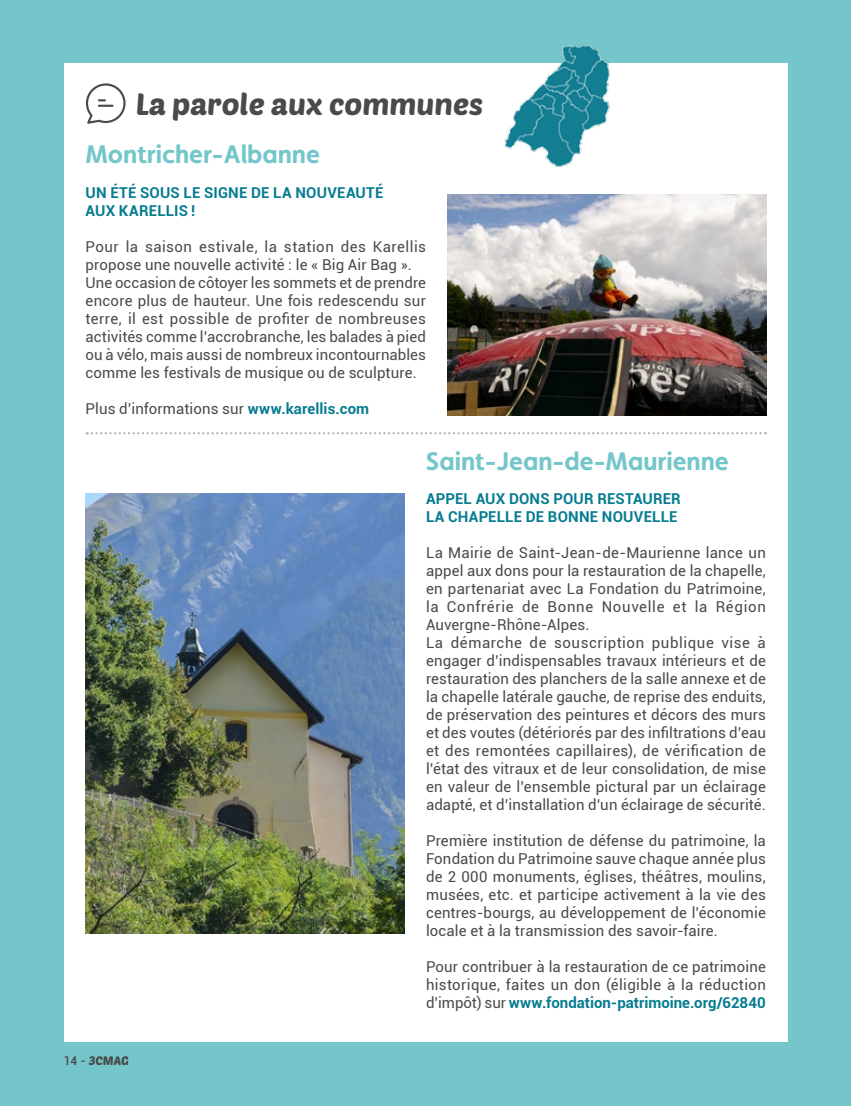
<style>
.page{position:relative;width:851px;height:1106px;background:#fff}
.page>*{position:absolute;margin:0;border:0;box-sizing:border-box;transform-origin:0 0}
.t1{font:30px "Poetsen One";color:#4b4a49}
.t2{font:700 25.5px "Faricy New";color:#74c6ca}
.t3{font:15px/18px "Roboto";letter-spacing:.01em;color:#4b4a49}
.t4{font:700 15px/18px "Roboto";letter-spacing:.01em;color:#077c91}
.t5{font:12px "Poetsen One";color:#4a4a49}
.s1{font-weight:700;color:#077c91}
.s2{font-family:"Roboto";font-weight:500}
</style>
<div class="page">
<div style="left:0;top:0;width:850px;height:1106px;background:#74c6ca"></div>
<div style="left:64px;top:64px;width:723px;height:978px;background:#fff"></div>
<svg style="left:86px;top:83px;width:40px;height:41px"></svg>
<img style="left:447px;top:194px;width:319px;height:222px">
<img style="left:86px;top:493px;width:318px;height:440px">
<img style="left:501px;top:44px;width:113px;height:124px">
<svg style="left:87px;top:432px;width:678px;height:2px"></svg>
<h1 class="t1" style="left:136px;top:85px;width:349px">La parole aux communes</h1>
<h2 class="t2" style="left:85px;top:139px;width:236px">Montricher-Albanne</h2>
<p class="t4" style="left:86px;top:183px;width:299px">UN ÉTÉ SOUS LE SIGNE DE LA NOUVEAUTÉ<br>AUX KARELLIS !</p>
<p class="t3" style="left:86px;top:237px;width:342px">Pour la saison estivale, la station des Karellis propose une nouvelle activité : le « Big Air Bag ».<br>Une occasion de côtoyer les sommets et de prendre encore plus de hauteur. Une fois redescendu sur terre, il est possible de profiter de nombreuses activités comme l’accrobranche, les balades à pied ou à vélo, mais aussi de nombreux incontournables comme les festivals de musique ou de sculpture.</p>
<p class="t3" style="left:86px;top:399px;width:285px">Plus d’informations sur <span class="s1">www.karellis.com</span></p>
<h2 class="t2" style="left:426px;top:445px;width:304px">Saint-Jean-de-Maurienne</h2>
<p class="t5" style="left:64px;top:1052px;width:67px"><span class="s2">14 -</span> 3CMAG</p>
<p class="t4" style="left:426px;top:489px;width:256px">APPEL AUX DONS POUR RESTAURER<br>LA CHAPELLE DE BONNE NOUVELLE</p>
<p class="t3" style="left:426px;top:543px;width:341px">La Mairie de Saint-Jean-de-Maurienne lance un appel aux dons pour la restauration de la chapelle, en partenariat avec La Fondation du Patrimoine, la Confrérie de Bonne Nouvelle et la Région Auvergne-Rhône-Alpes.<br>La démarche de souscription publique vise à engager d’indispensables travaux intérieurs et de restauration des planchers de la salle annexe et de la chapelle latérale gauche, de reprise des enduits, de préservation des peintures et décors des murs et des voutes (détériorés par des infiltrations d’eau et des remontées capillaires), de vérification de l’état des vitraux et de leur consolidation, de mise en valeur de l’ensemble pictural par un éclairage adapté, et d’installation d’un éclairage de sécurité.</p>
<p class="t3" style="left:426px;top:831px;width:341px;text-align:justify">Première institution de défense du patrimoine, la Fondation du Patrimoine sauve chaque année plus de 2 000 monuments, églises, théâtres, moulins, musées, etc. et participe activement à la vie des centres-bourgs, au développement de l’économie locale et à la transmission des savoir-faire.</p>
<p class="t3" style="left:426px;top:957px;width:341px;text-align:justify">Pour contribuer à la restauration de ce patrimoine historique, faites un don (éligible à la réduction d’impôt) sur <span class="s1">www.fondation-patrimoine.org/62840</span></p>
</div>
